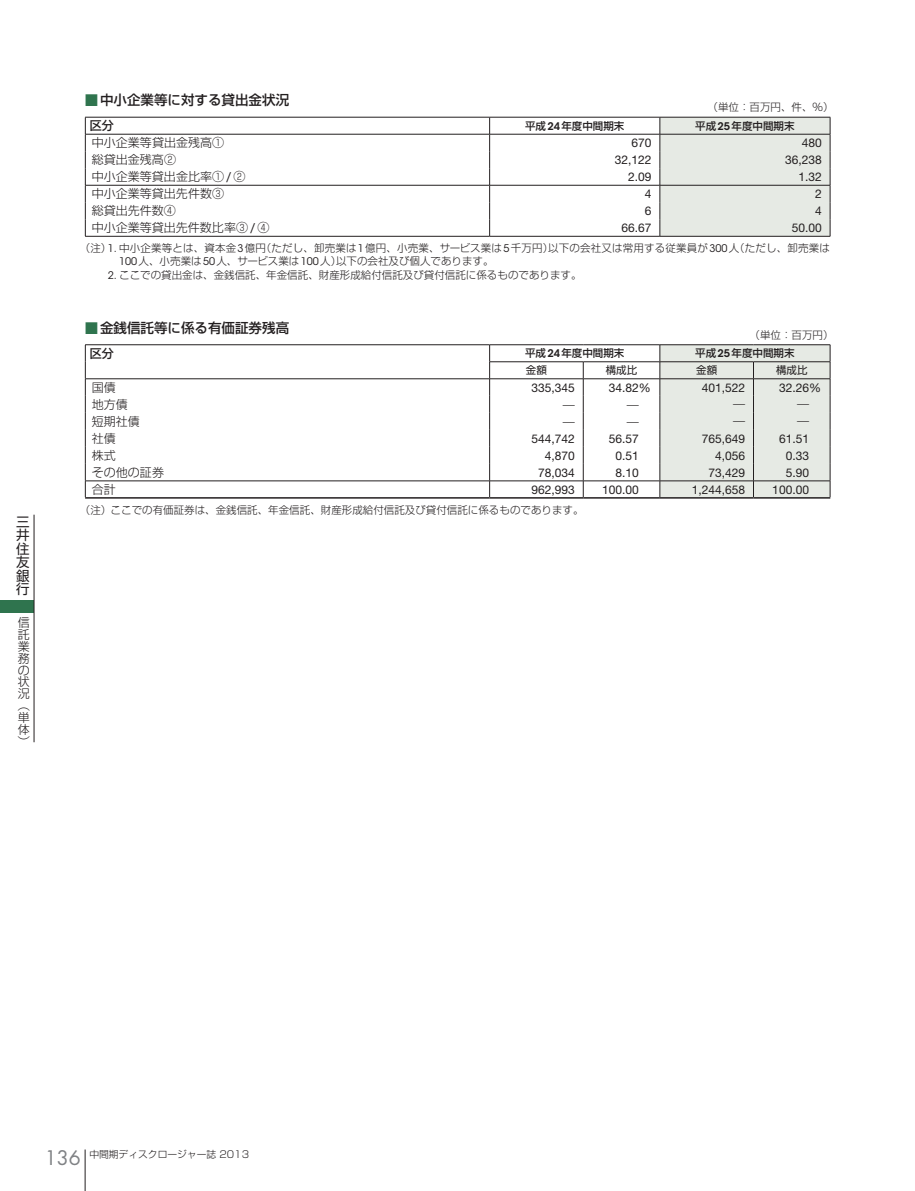
<style>
.page{position:relative;width:915px;height:1191px;background:#fff}
.page>*{position:absolute;margin:0;border:0;box-sizing:border-box;transform-origin:0 0}
.t1{font:19.5px "Futura Std";color:#808285}
.t2{font:500 13.5px "Shin Go Pr 6 N";color:#231f20}
.t3{font:13.5px/13.5px "Shin Go Pr 6 N";color:#231f20;text-align:justify}
.t4{font:12px "Helvetica Neue LT Std";color:#231f20}
.t5{font:300 12px/11.9px "Shin Go Pr 6 N";color:#231f20;text-align:justify}
.t6{font:500 12px "Shin Go Pr 6 N";color:#231f20}
.t7{font:300 10.5px/13.5px "Shin Go Pr 6 N";color:#231f20}
.t8{font:500 10.5px "Shin Go Pr 6 N";color:#231f20}
.t9{font:10.5px "Shin Go Pr 6 N";color:#231f20}
.t10{font:300 9.75px "Shin Go Pr 6 N";color:#231f20}
.s1{color:#2f744e}
.s2{font-family:"ITC Avant Garde Std";font-weight:600}
.s3{font-family:"ITC Avant Garde Std";font-weight:400}
</style>
<div class="page">
<div style="left:0;top:600px;width:34px;height:12px;background:#2f744e"></div>
<hr style="left:34px;top:514px;width:1px;height:228px;background:#231f20">
<hr style="left:85px;top:1149px;width:1px;height:42px;background:#231f20">
<hr style="left:85px;top:344px;width:404px;height:1px;background:#231f20">
<hr style="left:489px;top:344px;width:94px;height:1px;background:#231f20">
<hr style="left:583px;top:344px;width:76px;height:1px;background:#231f20">
<hr style="left:659px;top:344px;width:94px;height:1px;background:#231f20">
<hr style="left:753px;top:344px;width:77px;height:1px;background:#231f20">
<hr style="left:489px;top:361px;width:94px;height:1px;background:#231f20">
<hr style="left:583px;top:361px;width:76px;height:1px;background:#231f20">
<hr style="left:85px;top:378px;width:404px;height:1px;background:#231f20">
<hr style="left:489px;top:378px;width:94px;height:1px;background:#231f20">
<hr style="left:583px;top:378px;width:76px;height:1px;background:#231f20">
<hr style="left:85px;top:480px;width:404px;height:1px;background:#231f20">
<svg style="left:85px;top:345px;width:1px;height:152px"></svg>
<hr style="left:489px;top:480px;width:94px;height:1px;background:#231f20">
<svg style="left:489px;top:345px;width:1px;height:152px"></svg>
<hr style="left:583px;top:480px;width:76px;height:1px;background:#231f20">
<svg style="left:582px;top:362px;width:1px;height:135px"></svg>
<div style="left:659px;top:345px;width:171px;height:152px;background:#e6eae4"></div>
<hr style="left:85px;top:497px;width:404px;height:1px;background:#231f20">
<hr style="left:489px;top:497px;width:94px;height:1px;background:#231f20">
<hr style="left:583px;top:497px;width:76px;height:1px;background:#231f20">
<hr style="left:659px;top:497px;width:94px;height:1px;background:#231f20">
<hr style="left:753px;top:497px;width:77px;height:1px;background:#231f20">
<hr style="left:85px;top:117px;width:404px;height:1px;background:#231f20">
<hr style="left:489px;top:117px;width:170px;height:1px;background:#231f20">
<hr style="left:85px;top:134px;width:404px;height:1px;background:#231f20">
<hr style="left:489px;top:134px;width:170px;height:1px;background:#231f20">
<hr style="left:85px;top:185px;width:404px;height:1px;background:#231f20">
<hr style="left:489px;top:185px;width:170px;height:1px;background:#231f20">
<svg style="left:85px;top:117px;width:1px;height:119px"></svg>
<svg style="left:489px;top:117px;width:1px;height:119px"></svg>
<div style="left:659px;top:117px;width:171px;height:119px;background:#e6eae4"></div>
<hr style="left:85px;top:236px;width:404px;height:1px;background:#231f20">
<hr style="left:489px;top:236px;width:170px;height:1px;background:#231f20">
<hr style="left:659px;top:236px;width:171px;height:1px;background:#231f20">
<p class="t3" style="left:16px;top:514px;width:15px">三井住友銀行</p>
<p class="t5" style="left:18px;top:616px;width:13px">信託業務の状況（単体）</p>
<p class="t2" style="left:85px;top:89px;width:205px"><span class="s1">■</span>中小企業等に対する貸出金状況</p>
<p class="t7" style="left:707px;top:100px;width:127px">（単位：百万円、件、％）</p>
<p class="t6" style="left:90px;top:116px;width:25px">区分</p>
<p class="t8" style="left:525px;top:117px;width:101px">平成<span class="s2">24</span>年度中間期末</p>
<p class="t8" style="left:695px;top:117px;width:101px">平成<span class="s2">25</span>年度中間期末</p>
<p class="t5" style="left:92px;top:136px;width:133px">中小企業等貸出金残高①</p>
<p class="t4" style="left:631px;top:136px;width:22px">670</p>
<p class="t4" style="left:801px;top:136px;width:22px">480</p>
<p class="t5" style="left:92px;top:153px;width:85px">総貸出金残高②</p>
<p class="t4" style="left:614px;top:153px;width:38px">32,122</p>
<p class="t4" style="left:784px;top:153px;width:38px">36,238</p>
<p class="t5" style="left:92px;top:170px;width:155px">中小企業等貸出金比率①<span class="s3">/</span>②</p>
<p class="t4" style="left:628px;top:170px;width:25px">2.09</p>
<p class="t4" style="left:798px;top:170px;width:25px">1.32</p>
<p class="t5" style="left:92px;top:187px;width:133px">中小企業等貸出先件数③</p>
<p class="t4" style="left:644px;top:187px;width:8px">4</p>
<p class="t4" style="left:814px;top:187px;width:8px">2</p>
<p class="t5" style="left:92px;top:204px;width:85px">総貸出先件数④</p>
<p class="t4" style="left:644px;top:204px;width:8px">6</p>
<p class="t4" style="left:814px;top:204px;width:8px">4</p>
<p class="t5" style="left:92px;top:221px;width:179px">中小企業等貸出先件数比率③<span class="s3">/</span>④</p>
<p class="t4" style="left:621px;top:221px;width:32px">66.67</p>
<p class="t4" style="left:791px;top:221px;width:32px">50.00</p>
<p class="t7" style="left:119px;top:240px;width:712px;text-indent:-39px">（注）<span class="s3">1.</span> 中小企業等とは、資本金<span class="s3">3</span>億円（ただし、卸売業は<span class="s3">1</span>億円、小売業、サービス業は<span class="s3">5</span>千万円）以下の会社又は常用する従業員が<span class="s3">300</span>人（ただし、卸売業は<br><span class="s3">100</span>人、小売業は<span class="s3">50</span>人、サービス業は<span class="s3">100</span>人）以下の会社及び個人であります。</p>
<p class="t7" style="left:108px;top:267px;width:475px"><span class="s3">2.</span> ここでの貸出金は、金銭信託、年金信託、財産形成給付信託及び貸付信託に係るものであります。</p>
<p class="t2" style="left:85px;top:317px;width:205px"><span class="s1">■</span>金銭信託等に係る有価証券残高</p>
<p class="t7" style="left:749px;top:327px;width:85px">（単位：百万円）</p>
<p class="t6" style="left:90px;top:343px;width:25px">区分</p>
<p class="t8" style="left:525px;top:345px;width:101px">平成<span class="s2">24</span>年度中間期末</p>
<p class="t8" style="left:695px;top:345px;width:101px">平成<span class="s2">25</span>年度中間期末</p>
<p class="t9" style="left:525px;top:362px;width:22px">金額</p>
<p class="t9" style="left:605px;top:362px;width:33px">構成比</p>
<p class="t9" style="left:696px;top:362px;width:22px">金額</p>
<p class="t9" style="left:775px;top:362px;width:33px">構成比</p>
<p class="t5" style="left:92px;top:380px;width:25px">国債</p>
<p class="t4" style="left:531px;top:380px;width:45px">335,345</p>
<p class="t4" style="left:608px;top:380px;width:44px">34.82%</p>
<p class="t4" style="left:701px;top:380px;width:45px">401,522</p>
<p class="t4" style="left:778px;top:380px;width:44px">32.26%</p>
<p class="t5" style="left:92px;top:397px;width:37px">地方債</p>
<p class="t5" style="left:562px;top:397px;width:13px">—</p>
<p class="t5" style="left:626px;top:397px;width:13px">—</p>
<p class="t5" style="left:733px;top:397px;width:13px">―</p>
<p class="t5" style="left:796px;top:397px;width:13px">―</p>
<p class="t5" style="left:92px;top:414px;width:49px">短期社債</p>
<p class="t5" style="left:562px;top:414px;width:13px">—</p>
<p class="t5" style="left:626px;top:414px;width:13px">—</p>
<p class="t5" style="left:733px;top:414px;width:13px">―</p>
<p class="t5" style="left:796px;top:414px;width:13px">―</p>
<p class="t5" style="left:92px;top:431px;width:25px">社債</p>
<p class="t4" style="left:531px;top:431px;width:45px">544,742</p>
<p class="t4" style="left:608px;top:431px;width:32px">56.57</p>
<p class="t4" style="left:701px;top:431px;width:45px">765,649</p>
<p class="t4" style="left:778px;top:431px;width:32px">61.51</p>
<p class="t5" style="left:92px;top:448px;width:25px">株式</p>
<p class="t4" style="left:544px;top:448px;width:32px">4,870</p>
<p class="t4" style="left:615px;top:448px;width:25px">0.51</p>
<p class="t4" style="left:715px;top:448px;width:32px">4,056</p>
<p class="t4" style="left:785px;top:448px;width:25px">0.33</p>
<p class="t5" style="left:92px;top:465px;width:73px">その他の証券</p>
<p class="t4" style="left:538px;top:465px;width:38px">78,034</p>
<p class="t4" style="left:615px;top:465px;width:25px">8.10</p>
<p class="t4" style="left:708px;top:465px;width:38px">73,429</p>
<p class="t4" style="left:785px;top:465px;width:25px">5.90</p>
<p class="t5" style="left:92px;top:482px;width:25px">合計</p>
<p class="t4" style="left:531px;top:482px;width:45px">962,993</p>
<p class="t4" style="left:602px;top:482px;width:38px">100.00</p>
<p class="t4" style="left:691px;top:482px;width:55px">1,244,658</p>
<p class="t4" style="left:772px;top:482px;width:38px">100.00</p>
<p class="t7" style="left:80px;top:502px;width:505px">（注）ここでの有価証券は、金銭信託、年金信託、財産形成給付信託及び貸付信託に係るものであります。</p>
<h1 class="t1" style="left:45px;top:1145px;width:38px">136</h1>
<p class="t10" style="left:89px;top:1146px;width:161px">中間期ディスクロージャー誌 2013</p>
</div>
